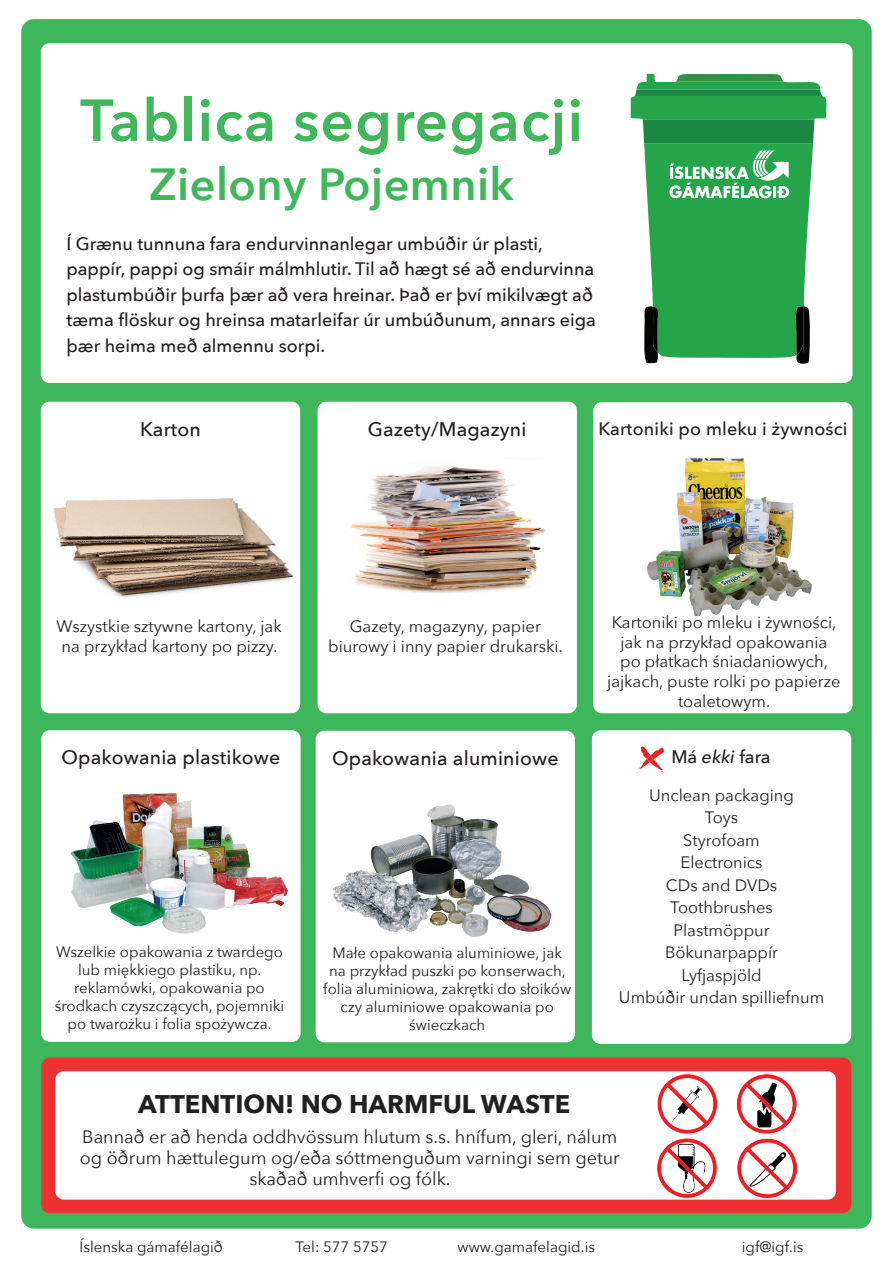
<style>
.page{position:relative;width:893px;height:1263px;background:#fff}
.page>*{position:absolute;margin:0;border:0;box-sizing:border-box;transform-origin:0 0}
.t1{font:600 58.5px "Avenir Next";letter-spacing:.02em;color:#40b75b}
.t2{font:600 45px "Avenir Next";letter-spacing:.01em;color:#40b75b}
.t3{font:700 25.5px "Avenir Next";color:#231f20}
.t4{font:500 19.5px "Avenir Next";letter-spacing:.01em;color:#231f20}
.t5{font:500 18px/25.5px "Avenir Next";color:#231f20}
.t6{font:18px/21px "Avenir Next";color:#231f20;text-align:center}
.t7{font:16.5px/22.5px "Avenir Next";color:#231f20;text-align:center}
.t8{font:15px/18px "Avenir Next";color:#231f20;text-align:center}
.s1{font-style:italic}
</style>
<div class="page">
<div style="left:21px;top:19px;width:851px;height:1209px;background:#3eb65c;border-radius:13px"></div>
<div style="left:318px;top:402px;width:259px;height:311px;background:#fff;border-radius:9px"></div>
<div style="left:41px;top:402px;width:259px;height:311px;background:#fff;border-radius:9px"></div>
<div style="left:593px;top:402px;width:259px;height:311px;background:#fff;border-radius:9px"></div>
<div style="left:41px;top:43px;width:811px;height:340px;background:#fff;border-radius:9px"></div>
<div style="left:41px;top:730px;width:260px;height:312px;background:#fff;border-radius:9px"></div>
<div style="left:316px;top:731px;width:259px;height:311px;background:#fff;border-radius:9px"></div>
<div style="left:592px;top:730px;width:259px;height:314px;background:#fff;border-radius:9px"></div>
<div style="left:41px;top:1057px;width:810px;height:156px;background:#ee3033;border-radius:9px"></div>
<div style="left:55px;top:1071px;width:781px;height:128px;background:#fff;border-radius:9px"></div>
<img style="left:70px;top:793px;width:217px;height:141px">
<svg style="left:631px;top:74px;width:195px;height:290px"></svg>
<img style="left:350px;top:466px;width:196px;height:128px">
<img style="left:53px;top:498px;width:241px;height:100px">
<svg style="left:636px;top:746px;width:31px;height:28px"></svg>
<img style="left:647px;top:458px;width:165px;height:157px">
<img style="left:332px;top:804px;width:220px;height:133px">
<img style="left:658px;top:1074px;width:138px;height:123px">
<h1 class="t1" style="left:80px;top:70px;width:504px">Tablica segregacji</h1>
<h2 class="t2" style="left:149px;top:145px;width:366px">Zielony Pojemnik</h2>
<p class="t5" style="left:66px;top:230px;width:531px">Í Grænu tunnuna fara endurvinnanlegar umbúðir úr plasti, pappír, pappi og smáir málmhlutir. Til að hægt sé að endurvinna plastumbúðir þurfa þær að vera hreinar. Það er því mikilvægt að tæma flöskur og hreinsa matarleifar úr umbúðunum, annars eiga þær heima með almennu sorpi.</p>
<p class="t4" style="left:140px;top:412px;width:62px">Karton</p>
<p class="t4" style="left:368px;top:413px;width:160px">Gazety/Magazyni</p>
<p class="t5" style="left:598px;top:415px;width:250px">Kartoniki po mleku i żywności</p>
<p class="t7" style="left:57px;top:616px;width:227px;line-height:19.8px;text-align:left">Wszystkie sztywne kartony, jak na przykład kartony po pizzy.</p>
<p class="t4" style="left:62px;top:741px;width:220px">Opakowania plastikowe</p>
<p class="t7" style="left:328px;top:616px;width:236px;line-height:19.8px">Gazety, magazyny, papier biurowy i inny papier drukarski.</p>
<p class="t4" style="left:332px;top:741px;width:228px">Opakowania aluminiowe</p>
<p class="t8" style="left:55px;top:942px;width:231px">Wszelkie opakowania z twardego lub miękkiego plastiku, np. reklamówki, opakowania po środkach czyszczących, pojemniki po twarożku i folia spożywcza.</p>
<p class="t8" style="left:323px;top:943px;width:249px">Małe opakowania aluminiowe, jak na przykład puszki po konserwach, folia aluminiowa, zakrętki do słoików czy aluminiowe opakowania po świeczkach</p>
<h3 class="t3" style="left:138px;top:1082px;width:433px">ATTENTION! NO HARMFUL WASTE</h3>
<p class="t7" style="left:607px;top:611px;width:235px;line-height:19.8px">Kartoniki po mleku i żywności, jak na przykład opakowania<br>po płatkach śniadaniowych, jajkach, puste rolki po papierze toaletowym.</p>
<p class="t5" style="left:671px;top:744px;width:101px">Má <span class="s1">ekki</span> fara</p>
<p class="t7" style="left:619px;top:783px;width:207px">Unclean packaging<br>Toys<br>Styrofoam<br>Electronics<br>CDs and DVDs<br>Toothbrushes<br>Plastmöppur<br>Bökunarpappír<br>Lyfjaspjöld<br>Umbúðir undan spilliefnum</p>
<p class="t6" style="left:80px;top:1125px;width:541px">Bannað er að henda oddhvössum hlutum s.s. hnífum, gleri, nálum og öðrum hættulegum og/eða sóttmenguðum varningi sem getur skaðað umhverfi og fólk.</p>
<p class="t8" style="left:80px;top:1237px;width:145px">Íslenska gámafélagið</p>
<p class="t8" style="left:296px;top:1237px;width:94px">Tel: 577 5757</p>
<p class="t8" style="left:458px;top:1237px;width:139px">www.gamafelagid.is</p>
<p class="t8" style="left:742px;top:1237px;width:63px">igf@igf.is</p>
</div>
